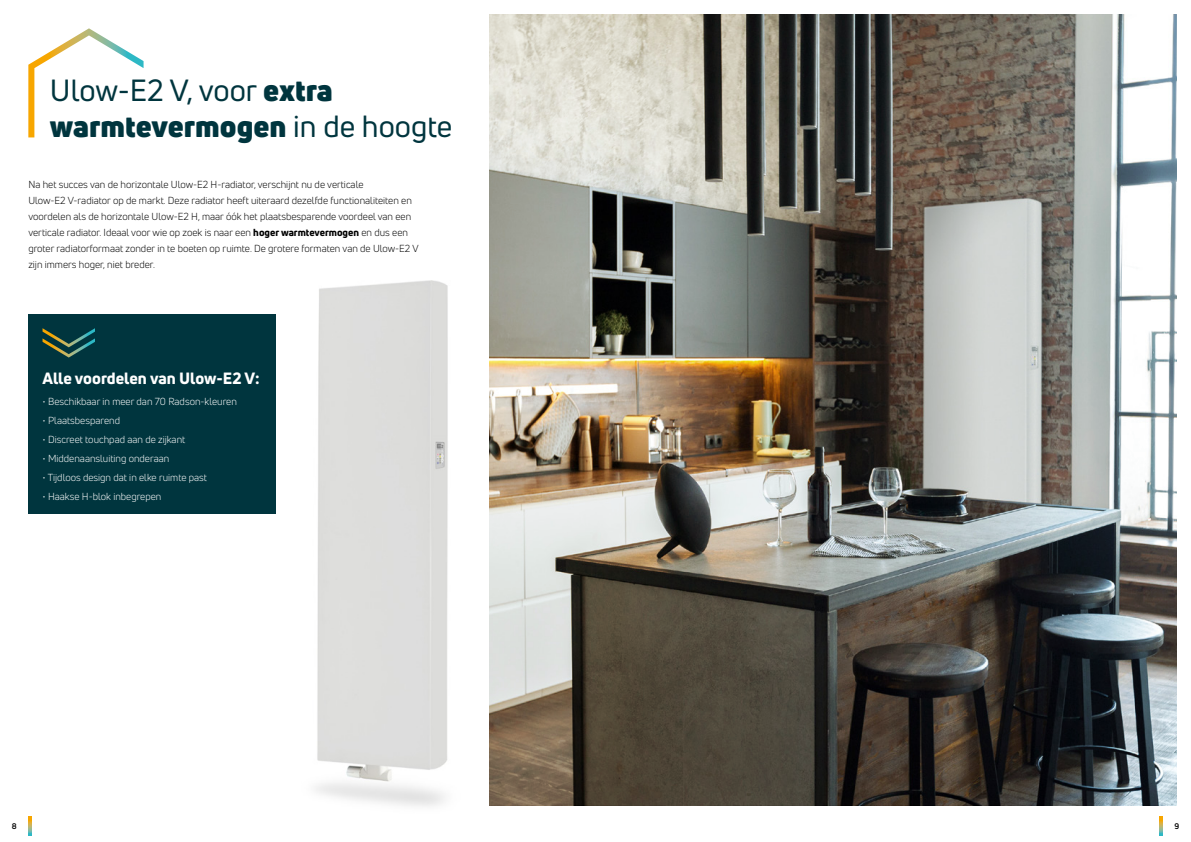
<style>
.page{position:relative;width:1191px;height:842px;background:#fff}
.page>*{position:absolute;margin:0;border:0;box-sizing:border-box;transform-origin:0 0}
.t1{font:30px/36px "Uni Neue";color:#00353e}
.t2{font:800 16px "Uni Neue";color:#fff}
.t3{font:10px/16px "Uni Neue";color:#000}
.t4{font:10px "Uni Neue";color:#fff}
.t5{font:700 8px "Uni Neue";color:#000}
.s1{font-weight:900}
.s2{font-weight:800}
</style>
<div class="page">
<img style="left:489px;top:14px;width:687px;height:792px">
<img style="left:316px;top:281px;width:132px;height:525px">
<svg style="left:28px;top:28px;width:116px;height:109px"></svg>
<div style="left:28px;top:314px;width:248px;height:200px;background:#00353e"></div>
<svg style="left:43px;top:328px;width:52px;height:30px"></svg>
<svg style="left:28px;top:817px;width:3px;height:19px"></svg>
<svg style="left:1159px;top:817px;width:3px;height:19px"></svg>
<h1 class="t1" style="left:50px;top:72px;width:404px">Ulow-E2 V, voor <span class="s1">extra warmtevermogen</span> in de hoogte</h1>
<p class="t3" style="left:28px;top:176px;width:392px">Na het succes van de horizontale Ulow-E2 H-radiator, verschijnt nu de verticale<br>Ulow-E2 V-radiator op de markt. Deze radiator heeft uiteraard dezelfde functionaliteiten en voordelen als de horizontale Ulow-E2 H, maar óók het plaatsbesparende voordeel van een verticale radiator. Ideaal voor wie op zoek is naar een <span class="s2">hoger warmtevermogen</span> en dus een groter radiatorformaat zonder in te boeten op ruimte. De grotere formaten van de Ulow-E2 V zijn immers hoger, niet breder.</p>
<h2 class="t2" style="left:43px;top:367px;width:218px">Alle voordelen van Ulow-E2 V:</h2>
<p class="t4" style="left:43px;top:396px;width:196px">• Beschikbaar in meer dan 70 Radson-kleuren</p>
<p class="t4" style="left:43px;top:415px;width:79px">• Plaatsbesparend</p>
<p class="t4" style="left:43px;top:433px;width:144px">• Discreet touchpad aan de zijkant</p>
<p class="t4" style="left:43px;top:452px;width:128px">• Middenaansluiting onderaan</p>
<p class="t4" style="left:43px;top:471px;width:166px">• Tijdloos design dat in elke ruimte past</p>
<p class="t4" style="left:43px;top:490px;width:120px">• Haakse H-blok inbegrepen</p>
<p class="t5" style="left:12px;top:821px;width:6px">8</p>
<p class="t5" style="left:1174px;top:821px;width:6px">9</p>
</div>
